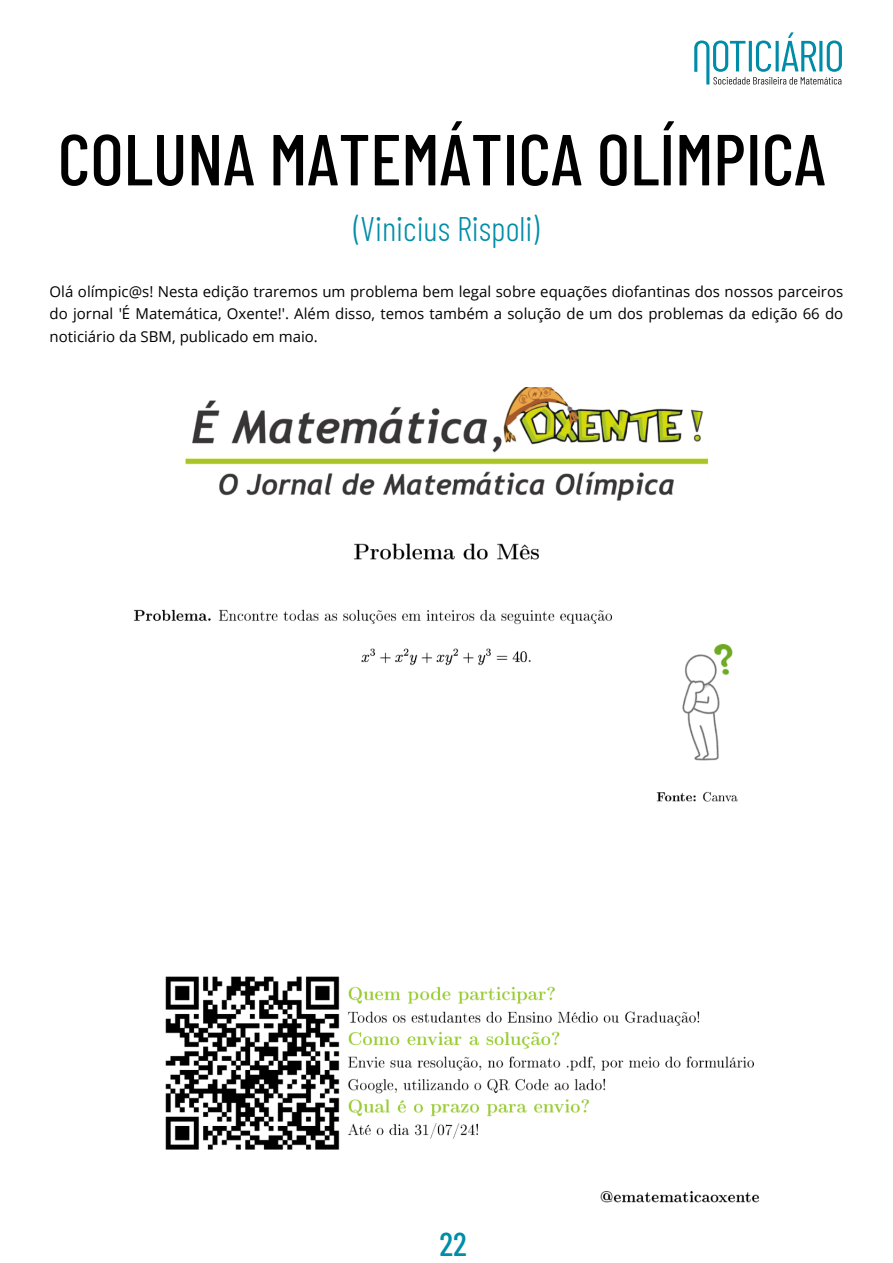
<style>
.page{position:relative;width:893px;height:1263px;background:#fff}
.page>*{position:absolute;margin:0;border:0;box-sizing:border-box;transform-origin:0 0}
.t1{font:500 72px "Barlow Condensed";color:#000}
.t2{font:300 34.05px "Barlow Condensed";color:#008da8}
.t3{font:500 33px "Barlow Condensed";color:#008da8}
.t4{font:15px/22.5px "Open Sans";color:#000;text-align:justify}
</style>
<div class="page">
<img style="left:133px;top:387px;width:627px;height:816px">
<svg style="left:694px;top:32px;width:148px;height:53px"></svg>
<h1 class="t1" style="left:58px;top:108px;width:769px">COLUNA MATEMÁTICA OLÍMPICA</h1>
<h2 class="t2" style="left:354px;top:204px;width:187px">(Vinicius Rispoli)</h2>
<p class="t4" style="left:50px;top:280px;width:795px">Olá olímpic@s! Nesta edição traremos um problema bem legal sobre equações diofantinas dos nossos parceiros do jornal 'É Matemática, Oxente!'. Além disso, temos também a solução de um dos problemas da edição 66 do noticiário da SBM, publicado em maio.</p>
<h3 class="t3" style="left:439px;top:1220px;width:29px">22</h3>
</div>
